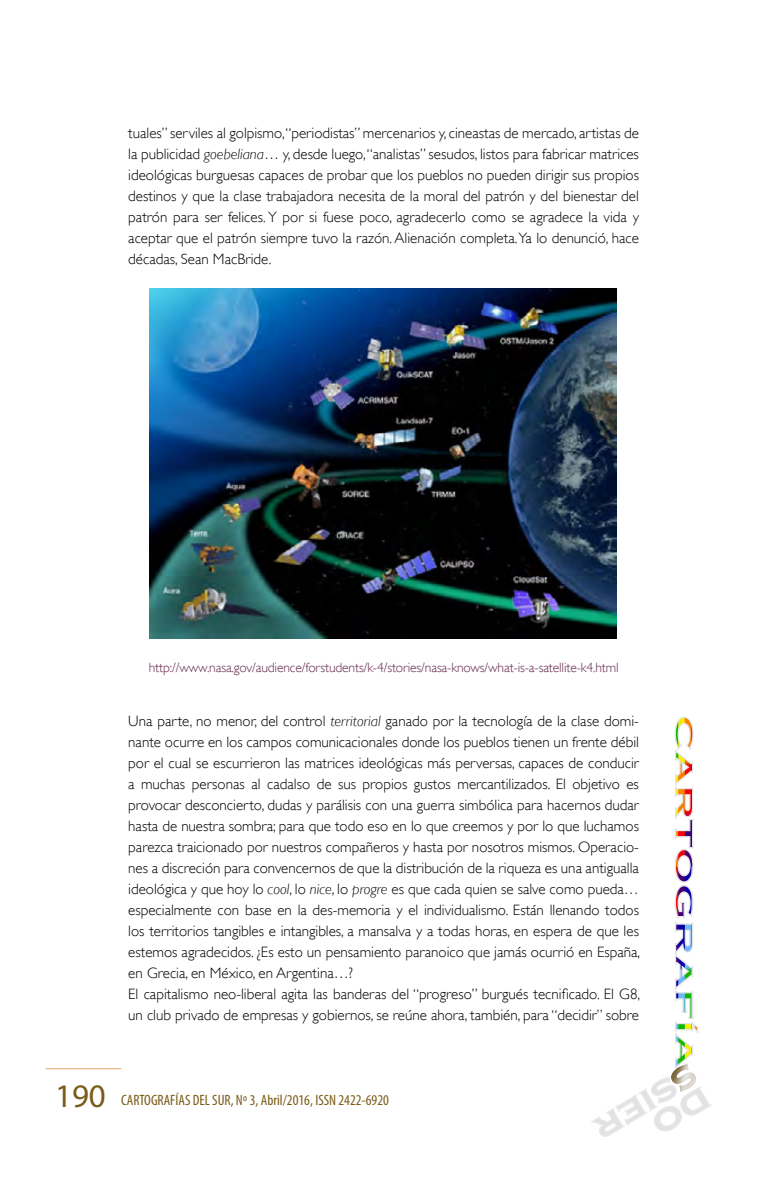
<style>
.page{position:relative;width:766px;height:1191px;background:#fff}
.page>*{position:absolute;margin:0;border:0;box-sizing:border-box;transform-origin:0 0}
.t1{font:300 15px/21px "Gill Sans";color:#000;text-align:justify}
.t2{font:condensed 15px "Myriad Pro";color:#7a5c19}
.t3{font:300 13.5px "Gill Sans";letter-spacing:-.01em;color:#65294a}
.s1{font-style:italic}
.s2{font-stretch:normal;font-size:33px}
</style>
<div class="page">
<hr style="left:45px;top:1068px;width:76px;height:1px;background:#e1a86c">
<svg style="left:591px;top:717px;width:121px;height:420px"></svg>
<img style="left:149px;top:289px;width:467px;height:350px">
<p class="t1" style="left:128px;top:122px;width:512px">tuales” serviles al golpismo,“periodistas” mercenarios y, cineastas de mercado, artistas de la publicidad <span class="s1">goebeliana</span>… y, desde luego, “analistas” sesudos, listos para fabricar matrices ideológicas burguesas capaces de probar que los pueblos no pueden dirigir sus propios destinos y que la clase trabajadora necesita de la moral del patrón y del bienestar del patrón para ser felices. Y por si fuese poco, agradecerlo como se agradece la vida y aceptar que el patrón siempre tuvo la razón. Alienación completa. Ya lo denunció, hace décadas, Sean MacBride.</p>
<p class="t3" style="left:149px;top:659px;width:471px">http://www.nasa.gov/audience/forstudents/k-4/stories/nasa-knows/what-is-a-satellite-k4.html</p>
<p class="t1" style="left:128px;top:710px;width:513px;text-align:left">Una parte, no menor, del control <span class="s1">territorial</span> ganado por la tecnología de la clase domi&shy;nante ocurre en los campos comunicacionales donde los pueblos tienen un frente débil por el cual se escurrieron las matrices ideológicas más perversas, capaces de conducir a muchas personas al cadalso de sus propios gustos mercantilizados. El objetivo es provocar desconcierto, dudas y parálisis con una guerra simbólica para hacernos dudar hasta de nuestra sombra; para que todo eso en lo que creemos y por lo que luchamos parezca traicionado por nuestros compañeros y hasta por nosotros mismos. Operacio&shy;nes a discreción para convencernos de que la distribución de la riqueza es una antigualla ideológica y que hoy lo <span class="s1">cool</span>, lo <span class="s1">nice</span>, lo <span class="s1">progre</span> es que cada quien se salve como pueda… especialmente con base en la des-memoria y el individualismo. Están llenando todos los territorios tangibles e intangibles, a mansalva y a todas horas, en espera de que les estemos agradecidos. ¿Es esto un pensamiento paranoico que jamás ocurrió en España, en Grecia, en México, en Argentina…?<br>El capitalismo neo-liberal agita las banderas del “progreso” burgués tecnificado. El G8, un club privado de empresas y gobiernos, se reúne ahora, también, para “decidir” sobre</p>
<p class="t2" style="left:55px;top:1091px;width:335px"><span class="s2">190</span> CARTOGRAFÍAS DEL SUR, Nº 3, Abril/2016, ISSN 2422-6920</p>
</div>
